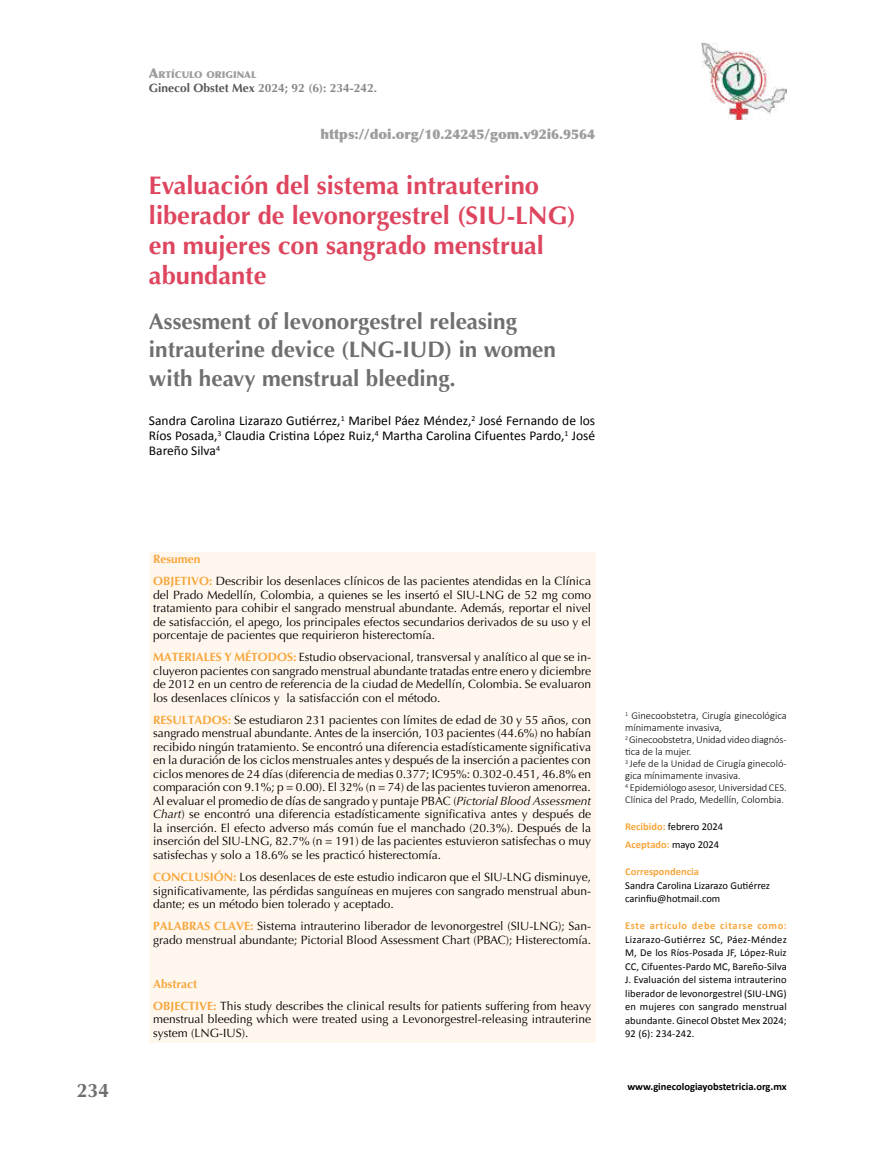
<style>
.page{position:relative;width:893px;height:1149px;background:#fff}
.page>*{position:absolute;margin:0;border:0;box-sizing:border-box;transform-origin:0 0}
.t1{font:700 25.5px/30px "Optima";color:#de465f}
.t2{font:700 22.5px/28.5px "Optima";color:#706f6f}
.t3{font:700 19.5px "Optima";color:#706f6f}
.t4{font:13.5px/15px "Calibri";color:#000;text-align:justify}
.t5{font:900 13.5px "Optima";color:#9d9d9c}
.t6{font:12px/13.5px "Optima";color:#000}
.t7{font:700 12px "Optima";color:#878787}
.t8{font:10.5px/13.5px "Calibri";color:#000}
.t9{font:300 10.5px/12px "Calibri";color:#000}
.t10{font:700 10.5px "Calibri";color:#000}
.t11{font:700 10.5px "Calibri";letter-spacing:.05em;color:#f7a73e}
.t12{font:700 10.5px "Calibri";color:#f7a73e}
.t13{font:900 9.45px "Optima";color:#9d9d9c}
.s1{font-size:13.5px}
.s2{color:#575756}
.s3{font-weight:700;color:#f7a73e}
.s4{font-style:italic}
</style>
<div class="page">
<img style="left:702px;top:43px;width:85px;height:76px">
<div style="left:149px;top:552px;width:446px;height:490px;background:#fff7ee"></div>
<p class="t13" style="left:149px;top:69px;width:109px"><span class="s1">A</span>RTÍCULO ORIGINAL</p>
<p class="t7" style="left:149px;top:81px;width:230px"><span class="s2">Ginecol Obstet Mex</span> 2024; 92 (6): 234-242.</p>
<p class="t5" style="left:321px;top:126px;width:276px">https://doi.org/10.24245/gom.v92i6.9564</p>
<h1 class="t1" style="left:149px;top:170px;width:429px">Evaluación del sistema intrauterino liberador de levonorgestrel (SIU-LNG) en mujeres con sangrado menstrual abundante</h1>
<h2 class="t2" style="left:149px;top:307px;width:409px">Assesment of levonorgestrel releasing intrauterine device (LNG-IUD) in women with heavy menstrual bleeding.</h2>
<p class="t4" style="left:149px;top:412px;width:448px">Sandra Carolina Lizarazo Gutiérrez,<sup>1</sup> Maribel Páez Méndez,<sup>2</sup> José Fernando de los Ríos Posada,<sup>3</sup> Claudia Cristina López Ruiz,<sup>4</sup> Martha Carolina Cifuentes Pardo,<sup>1</sup> José Bareño Silva<sup>4</sup></p>
<p class="t6" style="left:153px;top:548px;width:439px;line-height:22px"><span class="s3">Resumen<br>OBJETIVO:</span> Describir los desenlaces clínicos de las pacientes atendidas en la Clínica</p>
<p class="t6" style="left:153px;top:588px;width:439px;text-align:justify">del Prado Medellín, Colombia, a quienes se les insertó el SIU-LNG de 52 mg como tratamiento para cohibir el sangrado menstrual abundante. Además, reportar el nivel de satisfacción, el apego, los principales efectos secundarios derivados de su uso y el porcentaje de pacientes que requirieron histerectomía.</p>
<p class="t6" style="left:153px;top:650px;width:439px;text-align:justify"><span class="s3">MATERIALES Y MÉTODOS:</span> Estudio observacional, transversal y analítico al que se in&shy;cluyeron pacientes con sangrado menstrual abundante tratadas entre enero y diciembre de 2012 en un centro de referencia de la ciudad de Medellín, Colombia. Se evaluaron los desenlaces clínicos y la satisfacción con el método.</p>
<p class="t6" style="left:153px;top:713px;width:439px;text-align:justify"><span class="s3">RESULTADOS:</span> Se estudiaron 231 pacientes con límites de edad de 30 y 55 años, con sangrado menstrual abundante. Antes de la inserción, 103 pacientes (44.6%) no habían recibido ningún tratamiento. Se encontró una diferencia estadísticamente significativa en la duración de los ciclos menstruales antes y después de la inserción a pacientes con ciclos menores de 24 días (diferencia de medias 0.377; IC95%: 0.302-0.451, 46.8% en comparación con 9.1%; p = 0.00). El 32% (n = 74) de las pacientes tuvieron amenorrea.<br>Al evaluar el promedio de días de sangrado y puntaje PBAC (<span class="s4">Pictorial Blood Assessment Chart</span>) se encontró una diferencia estadísticamente significativa antes y después de la inserción. El efecto adverso más común fue el manchado (20.3%). Después de la inserción del SIU-LNG, 82.7% (n = 191) de las pacientes estuvieron satisfechas o muy satisfechas y solo a 18.6% se les practicó histerectomía.</p>
<p class="t6" style="left:153px;top:870px;width:439px;text-align:justify"><span class="s3">CONCLUSIÓN:</span> Los desenlaces de este estudio indicaron que el SIU-LNG disminuye, significativamente, las pérdidas sanguíneas en mujeres con sangrado menstrual abun&shy;dante; es un método bien tolerado y aceptado.</p>
<p class="t6" style="left:153px;top:919px;width:439px"><span class="s3">PALABRAS CLAVE:</span> Sistema intrauterino liberador de levonorgestrel (SIU-LNG); San&shy;grado menstrual abundante; Pictorial Blood Assessment Chart (PBAC); Histerectomía.</p>
<p class="t6" style="left:153px;top:972px;width:439px;line-height:22px"><span class="s3">Abstract<br>OBJECTIVE:</span> This study describes the clinical results for patients suffering from heavy</p>
<p class="t6" style="left:153px;top:1012px;width:439px">menstrual bleeding which were treated using a Levonorgestrel-releasing intrauterine system (LNG-IUS).</p>
<p class="t9" style="left:625px;top:709px;width:163px"><sup>1</sup> Ginecoobstetra, Cirugía ginecológica mínimamente invasiva,<br><sup>2</sup> Ginecoobstetra, Unidad video diagnós&shy;tica de la mujer.<br><sup>3</sup> Jefe de la Unidad de Cirugía ginecoló&shy;gica mínimamente invasiva.<br><sup>4</sup> Epidemiólogo asesor, Universidad CES.<br>Clínica del Prado, Medellín, Colombia.</p>
<p class="t8" style="left:625px;top:816px;width:99px;line-height:18px"><span class="s3">Recibido:</span> febrero 2024<br><span class="s3">Aceptado:</span> mayo 2024</p>
<p class="t12" style="left:625px;top:863px;width:75px">Correspondencia</p>
<p class="t8" style="left:625px;top:877px;width:146px">Sandra Carolina Lizarazo Gutiérrez carinfiu@hotmail.com</p>
<p class="t11" style="left:625px;top:917px;width:163px">Este artículo debe citarse como:</p>
<p class="t8" style="left:625px;top:931px;width:163px;text-align:justify">Lizarazo-Gutiérrez SC, Páez-Méndez M, De los Ríos-Posada JF, López-Ruiz CC, Cifuentes-Pardo MC, Bareño-Silva J. Evaluación del sistema intrauterino liberador de levonorgestrel (SIU-LNG) en mujeres con sangrado menstrual abundante. Ginecol Obstet Mex 2024; 92 (6): 234-242.</p>
<h3 class="t3" style="left:77px;top:1079px;width:34px">234</h3>
<p class="t10" style="left:627px;top:1079px;width:161px">www.ginecologiayobstetricia.org.mx</p>
</div>
